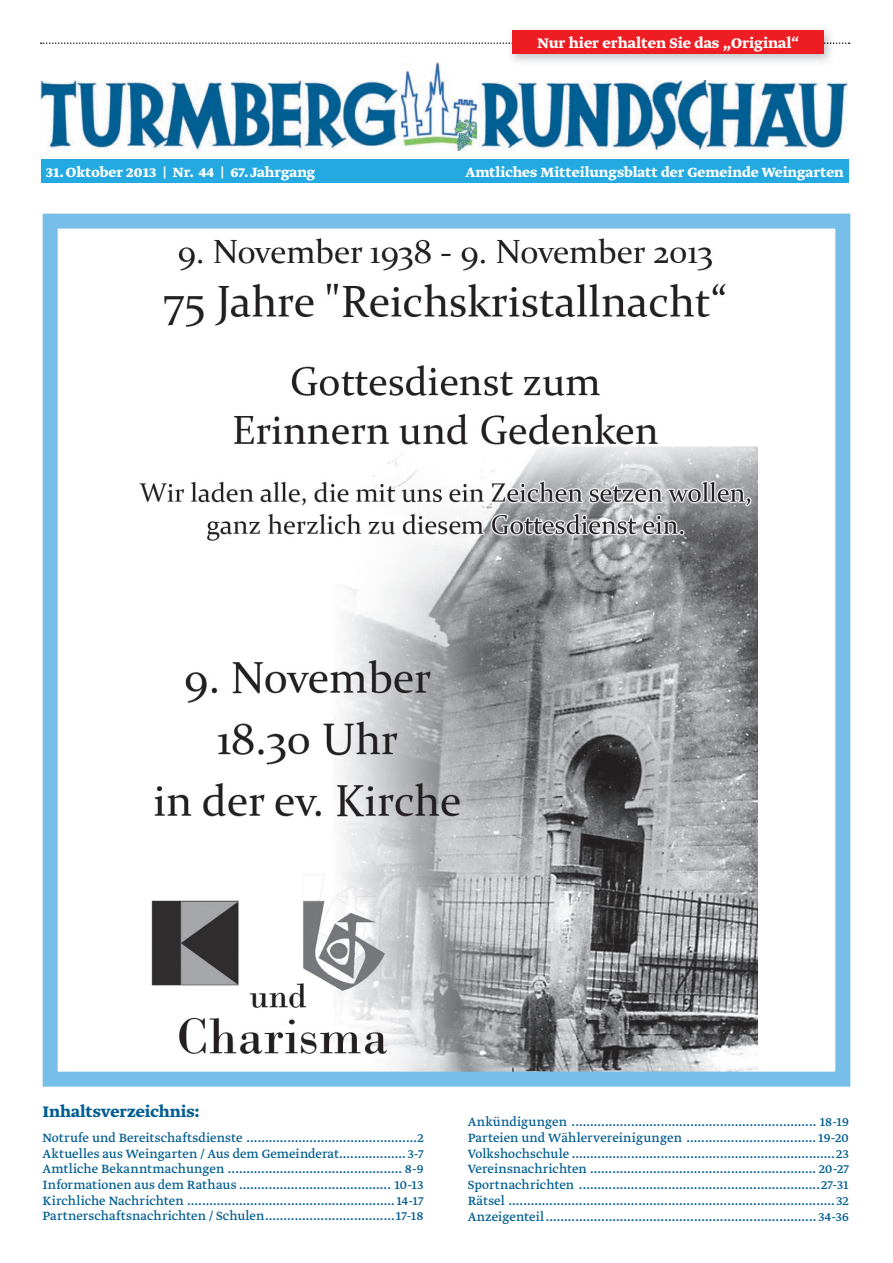
<style>
.page{position:relative;width:893px;height:1263px;background:#fff}
.page>*{position:absolute;margin:0;border:0;box-sizing:border-box;transform-origin:0 0}
.t1{font:700 18px "Greta Text Std";color:#005d91}
.t2{font:700 16.5px "Greta Text Std";color:#fff}
.t3{font:700 15.75px "Greta Text Std";color:#fff}
.t4{font:14.1px/15.8px "Greta Text Std";letter-spacing:.005em;color:#005d91;text-align:justify}
</style>
<div class="page">
<svg style="left:41px;top:42px;width:809px;height:2px"></svg>
<div style="left:42px;top:160px;width:807px;height:23px;background:#24aae1"></div>
<img style="left:507px;top:29px;width:328px;height:33px">
<img style="left:824px;top:42px;width:10px;height:2px">
<div style="left:513px;top:31px;width:311px;height:23px;background:#ee1d23"></div>
<img style="left:401px;top:63px;width:77px;height:88px">
<img style="left:40px;top:80px;width:360px;height:71px">
<img style="left:478px;top:80px;width:369px;height:71px">
<img style="left:139px;top:238px;width:619px;height:833px">
<div style="left:43px;top:214px;width:807px;height:873px;border:15px solid #77bee9"></div>
<p class="t2" style="left:537px;top:34px;width:264px">Nur hier erhalten Sie das „Original“</p>
<p class="t3" style="left:46px;top:163px;width:271px">31. Oktober 2013 | Nr. 44 | 67. Jahrgang</p>
<p class="t3" style="left:465px;top:163px;width:380px">Amtliches Mitteilungsblatt der Gemeinde Weingarten</p>
<p class="t1" style="left:43px;top:1100px;width:159px">Inhaltsverzeichnis:</p>
<p class="t4" style="left:43px;top:1131px;width:383px">Notrufe und Bereitschaftsdienste ..............................................2<br>Aktuelles aus Weingarten / Aus dem Gemeinderat.................. 3-7<br>Amtliche Bekanntmachungen ............................................... 8-9<br>Informationen aus dem Rathaus ......................................... 10-13<br>Kirchliche Nachrichten ........................................................14-17<br>Partnerschaftsnachrichten / Schulen ...................................17-18</p>
<p class="t4" style="left:468px;top:1115px;width:383px">Ankündigungen .................................................................. 18-19<br>Parteien und Wählervereinigungen ................................... 19-20<br>Volkshochschule .......................................................................23<br>Vereinsnachrichten ............................................................. 20-27<br>Sportnachrichten .................................................................27-31<br>Rätsel ........................................................................................32<br>Anzeigenteil ......................................................................... 34-36</p>
</div>
